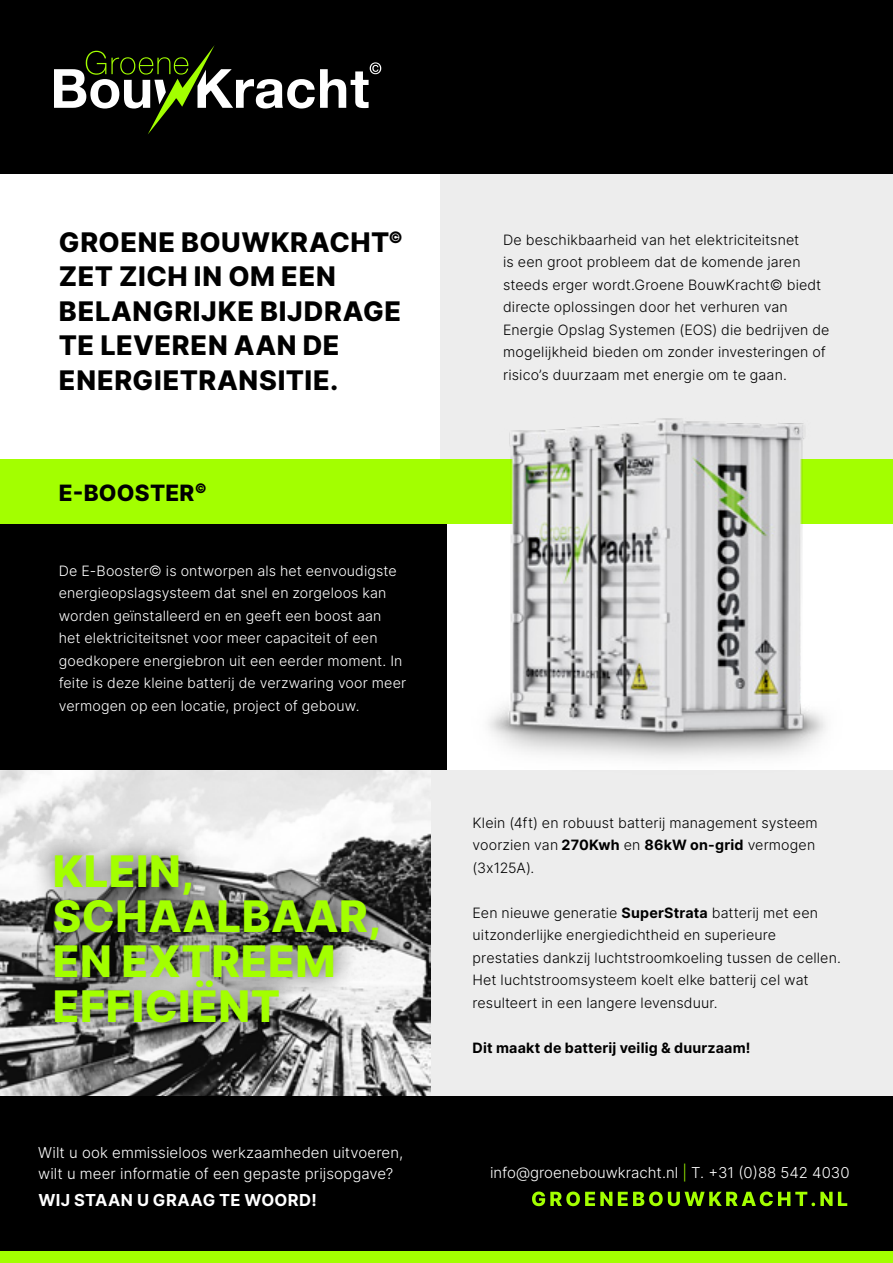
<style>
.page{position:relative;width:893px;height:1263px;background:#fff}
.page>*{position:absolute;margin:0;border:0;box-sizing:border-box;transform-origin:0 0}
.t1{font:43.5px/45.2px "Inter";letter-spacing:.01em;color:#a3ff00}
.t2{font:27px/34.5px "Inter";letter-spacing:.025em;color:#000}
.t3{font:22.5px "Inter";letter-spacing:.01em;color:#000}
.t4{font:16.5px "Inter";letter-spacing:.02em;color:#fff}
.t5{font:300 15px/21px "Inter";letter-spacing:.005em;color:#fff}
.t6{font:300 14.25px/22.5px "Inter";letter-spacing:.01em;color:#000}
.t7{font:300 14.25px/22.5px "Inter";letter-spacing:.01em;color:#fff}
.t8{font:14.25px "Inter";letter-spacing:.015em;color:#000}
.s1{font-weight:400}
.s2{color:#a3ff00}
</style>
<div class="page">
<div style="left:0;top:509px;width:446px;height:292px;background:#000"></div>
<div style="left:424px;top:770px;width:469px;height:326px;background:#ededed"></div>
<div style="left:440px;top:168px;width:453px;height:291px;background:#ededed"></div>
<img style="left:0;top:770px;width:430px;height:326px">
<div style="left:0;top:459px;width:893px;height:65px;background:#a3ff00"></div>
<div style="left:0;top:0;width:893px;height:173px;background:#000"></div>
<svg style="left:54px;top:45px;width:327px;height:89px"></svg>
<div style="left:0;top:1096px;width:893px;height:167px;background:#000"></div>
<div style="left:0;top:1252px;width:893px;height:11px;background:#a3ff00"></div>
<svg style="left:532px;top:1191px;width:315px;height:15px"></svg>
<img style="left:344px;top:418px;width:482px;height:389px">
<div style="left:31px;top:831px;width:369px;height:215px;background:#000;opacity:.75"></div>
<h2 class="t2" style="left:59px;top:224px;width:345px">GROENE BOUWKRACHT<sup>©<br></sup>ZET ZICH IN OM EEN<br>BELANGRIJKE BIJDRAGE<br>TE LEVEREN AAN DE<br>ENERGIETRANSITIE.</h2>
<h3 class="t3" style="left:59px;top:476px;width:149px">E-BOOSTER<sup>©</sup></h3>
<p class="t7" style="left:59px;top:559px;width:349px">De E-Booster© is ontworpen als het eenvoudigste energieopslagsysteem dat snel en zorgeloos kan worden geïnstalleerd en en geeft een boost aan het elektriciteitsnet voor meer capaciteit of een goedkopere energiebron uit een eerder moment. In feite is deze kleine batterij de verzwaring voor meer vermogen op een locatie, project of gebouw.</p>
<h1 class="t1" style="left:53px;top:847px;width:331px">KLEIN,<br>SCHAALBAAR,<br>EN EXTREEM<br>EFFICIËNT</h1>
<p class="t5" style="left:38px;top:1141px;width:366px">Wilt u ook emmissieloos werkzaamheden uitvoeren, wilt u meer informatie of een gepaste prijsopgave?</p>
<p class="t4" style="left:38px;top:1188px;width:280px">WIJ STAAN U GRAAG TE WOORD!</p>
<p class="t6" style="left:503px;top:228px;width:328px">De beschikbaarheid van het elektriciteitsnet<br>is een groot probleem dat de komende jaren steeds erger wordt.Groene BouwKracht© biedt directe oplossingen door het verhuren van Energie Opslag Systemen (EOS) die bedrijven de mogelijkheid bieden om zonder investeringen of risico’s duurzaam met energie om te gaan.</p>
<p class="t6" style="left:473px;top:811px;width:347px">Klein (4ft) en robuust batterij management systeem voorzien van <span class="s1">270Kwh</span> en <span class="s1">86kW on-grid</span> vermogen (3x125A).</p>
<p class="t6" style="left:473px;top:901px;width:370px">Een nieuwe generatie <span class="s1">SuperStrata</span> batterij met een uitzonderlijke energiedichtheid en superieure prestaties dankzij luchtstroomkoeling tussen de cellen.<br>Het luchtstroomsysteem koelt elke batterij cel wat resulteert in een langere levensduur.</p>
<p class="t8" style="left:473px;top:1037px;width:279px">Dit maakt de batterij veilig &amp; duurzaam!</p>
<p class="t5" style="left:490px;top:1162px;width:361px">info@groenebouwkracht.nl <span class="s2">|</span> T. +31 (0)88 542 4030</p>
</div>
